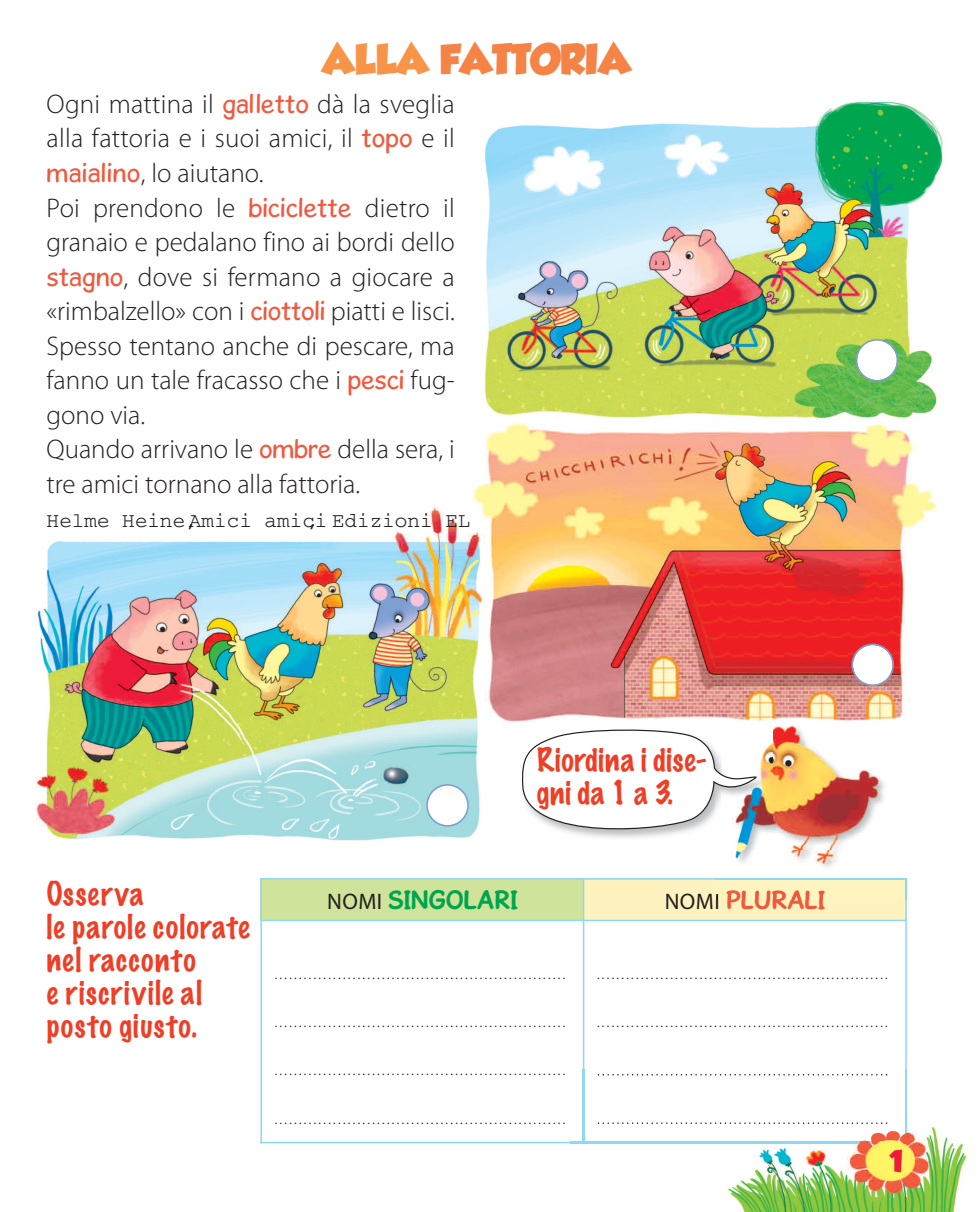
<style>
.page{position:relative;width:978px;height:1212px;background:#fff}
.page>*{position:absolute;margin:0;border:0;box-sizing:border-box;transform-origin:0 0}
.t1{font:37.5px "Brobold";color:#f58345}
.t2{font:100 30px/33px "Marker Felt";letter-spacing:.04em;color:#ef3e25}
.t3{font:100 30px/33px "Marker Felt";letter-spacing:.02em;color:#ef3e25}
.t4{font:300 27px/34.5px "Myriad Pro";color:#231f20}
.t5{font:700 27px "Gosmick Sans";color:#00a54f}
.t6{font:700 27px "Gosmick Sans";color:#f0593e}
.t7{font:27px "Brobold";color:#ed1a3a}
.t8{font:21px "Courier";color:#231f20}
.t9{font:12px "Myriad Pro";color:#231f20}
.s1{color:#f79447}
.s2{font-family:"Gosmick Sans";font-weight:400;color:#f0593e}
.s3{font-family:"Myriad Pro";font-weight:400;font-size:22.5px;color:#231f20}
</style>
<div class="page">
<img style="left:35px;top:101px;width:911px;height:740px">
<div style="left:260px;top:878px;width:324px;height:42px;background:#d0e39a"></div>
<div style="left:584px;top:878px;width:323px;height:42px;background:#fef3be"></div>
<hr style="left:260px;top:878px;width:2px;height:265px;background:#8dd7f7">
<hr style="left:583px;top:878px;width:1px;height:265px;background:#8dd7f7">
<hr style="left:905px;top:878px;width:2px;height:265px;background:#8dd7f7">
<hr style="left:260px;top:878px;width:647px;height:2px;background:#8dd7f7">
<hr style="left:260px;top:920px;width:647px;height:1px;background:#8dd7f7">
<hr style="left:260px;top:1142px;width:647px;height:1px;background:#8dd7f7">
<svg style="left:856px;top:339px;width:42px;height:43px"></svg>
<svg style="left:851px;top:644px;width:43px;height:42px"></svg>
<svg style="left:426px;top:784px;width:43px;height:43px"></svg>
<img style="left:715px;top:721px;width:194px;height:146px">
<img style="left:718px;top:890px;width:107px;height:9px">
<img style="left:726px;top:890px;width:61px;height:9px">
<img style="left:721px;top:845px;width:173px;height:18px">
<img style="left:772px;top:727px;width:122px;height:118px">
<img style="left:516px;top:723px;width:256px;height:122px">
<svg style="left:520px;top:727px;width:242px;height:122px"></svg>
<img style="left:571px;top:1069px;width:398px;height:143px">
<img style="left:598px;top:1074px;width:138px;height:1px">
<img style="left:598px;top:1122px;width:138px;height:2px">
<img style="left:583px;top:1069px;width:1px;height:73px">
<h1 class="t1" style="left:323px;top:36px;width:309px"><span class="s1">ALLA</span> FATTORIA</h1>
<p class="t4" style="left:47px;top:87px;width:410px">Ogni mattina il <span class="s2">galletto</span> dà la sveglia alla fattoria e i suoi amici, il <span class="s2">topo</span> e il <span class="s2">maialino</span>, lo aiutano.<br>Poi prendono le <span class="s2">biciclette</span> dietro il granaio e pedalano fino ai bordi dello <span class="s2">stagno</span>, dove si fermano a giocare a «rimbalzello» con i <span class="s2">ciottoli</span> piatti e lisci.<br>Spesso tentano anche di pescare, ma fanno un tale fracasso che i <span class="s2">pesci</span> fug&shy;gono via.<br>Quando arrivano le <span class="s2">ombre</span> della sera, i tre amici tornano alla fattoria.</p>
<h3 class="t8" style="left:47px;top:509px;width:425px">Helme Heine, Amici amici, Edizioni EL</h3>
<h2 class="t3" style="left:537px;top:743px;width:172px">Riordina i dise&shy;gnida1a3.</h2>
<h2 class="t2" style="left:47px;top:877px;width:205px">Osserva<br>le parole colorate nel racconto<br>e riscrivile al posto giusto.</h2>
<h3 class="t5" style="left:327px;top:884px;width:192px"><span class="s3">NOMI</span> SINGOLARI</h3>
<h3 class="t6" style="left:665px;top:884px;width:162px"><span class="s3">NOMI</span> PLURALI</h3>
<p class="t9" style="left:275px;top:968px;width:292px">............................................................</p>
<p class="t9" style="left:597px;top:968px;width:292px">............................................................</p>
<p class="t9" style="left:275px;top:1016px;width:292px">............................................................</p>
<p class="t9" style="left:597px;top:1016px;width:292px">............................................................</p>
<p class="t9" style="left:275px;top:1065px;width:292px">............................................................</p>
<p class="t9" style="left:275px;top:1113px;width:292px">............................................................</p>
<h3 class="t7" style="left:889px;top:1145px;width:15px">1</h3>
</div>
